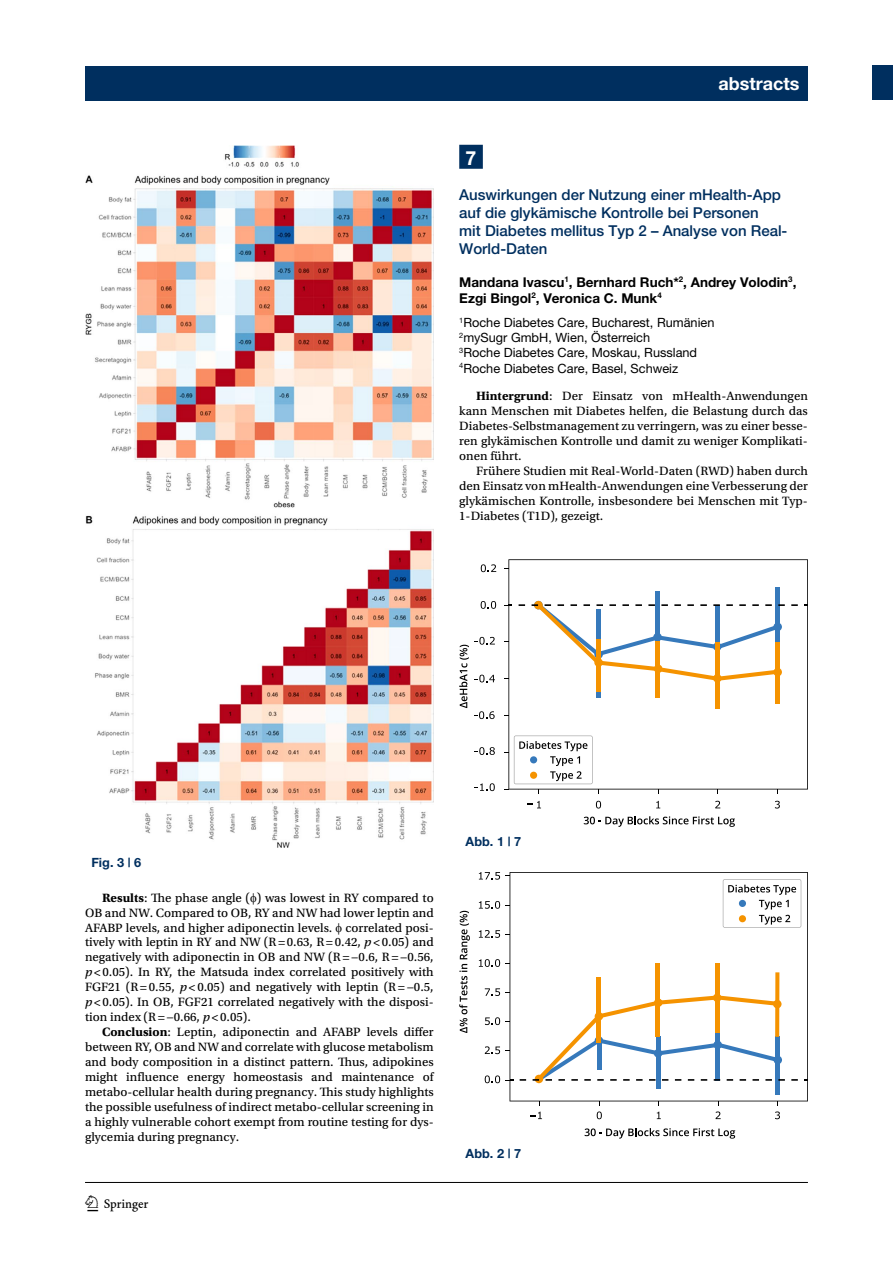
<style>
.page{position:relative;width:893px;height:1263px;background:#fff}
.page>*{position:absolute;margin:0;border:0;box-sizing:border-box;transform-origin:0 0}
.t1{font:22.5px "Springnew";color:#000}
.t2{font:700 19.5px "Helvetica Neue";color:#fff}
.t3{font:700 18px "Helvetica Neue";color:#fff}
.t4{font:15px/18px "Helvetica Neue Medium 2";color:#002f5f}
.t5{font:700 13.5px/16.2px "Helvetica Neue";color:#000}
.t6{font:12.75px/15px "Utopia Std Capt";color:#000;text-align:justify}
.t7{font:12.75px/15.3px "Helvetica Neue";color:#000}
.t8{font:700 12.75px "Helvetica Neue";color:#002f5f}
.s1{font-family:"Utopia Std Bold Capt"}
.s2{font-family:"Utopia Std Capt It"}
</style>
<div class="page">
<div style="left:85px;top:66px;width:723px;height:34px;background:#002f5f"></div>
<div style="left:872px;top:66px;width:21px;height:34px;background:#002f5f"></div>
<hr style="left:85px;top:1182px;width:723px;height:1px;background:#000">
<div style="left:459px;top:145px;width:24px;height:24px;background:#002f5f"></div>
<img style="left:85px;top:145px;width:349px;height:702px">
<svg style="left:596px;top:801px;width:5px;height:7px"></svg>
<svg style="left:656px;top:801px;width:4px;height:7px"></svg>
<svg style="left:715px;top:801px;width:5px;height:7px"></svg>
<svg style="left:775px;top:801px;width:5px;height:7px"></svg>
<svg style="left:481px;top:564px;width:15px;height:8px"></svg>
<svg style="left:481px;top:601px;width:15px;height:8px"></svg>
<svg style="left:475px;top:747px;width:20px;height:8px"></svg>
<svg style="left:475px;top:783px;width:20px;height:8px"></svg>
<svg style="left:505px;top:752px;width:94px;height:41px"></svg>
<svg style="left:508px;top:559px;width:300px;height:230px"></svg>
<div style="left:534px;top:601px;width:9px;height:8px;background:#f59300;border-radius:50%"></div>
<div style="left:713px;top:674px;width:9px;height:8px;background:#f59300;border-radius:50%"></div>
<svg style="left:584px;top:816px;width:151px;height:11px"></svg>
<svg style="left:459px;top:637px;width:36px;height:82px"></svg>
<svg style="left:527px;top:801px;width:14px;height:7px"></svg>
<hr style="left:596px;top:609px;width:4px;height:88px;background:#3679bb">
<hr style="left:656px;top:591px;width:4px;height:106px;background:#3679bb">
<div style="left:775px;top:587px;width:5px;height:55px;background:#3679bb"></div>
<hr style="left:596px;top:639px;width:4px;height:53px;background:#f59300">
<hr style="left:656px;top:641px;width:4px;height:56px;background:#f59300">
<hr style="left:715px;top:642px;width:4px;height:67px;background:#f59300">
<div style="left:775px;top:642px;width:5px;height:61px;background:#f59300"></div>
<svg style="left:519px;top:604px;width:6px;height:2px"></svg>
<svg style="left:532px;top:604px;width:253px;height:77px"></svg>
<svg style="left:791px;top:604px;width:7px;height:2px"></svg>
<svg style="left:597px;top:1111px;width:5px;height:8px"></svg>
<svg style="left:657px;top:1111px;width:4px;height:8px"></svg>
<svg style="left:716px;top:1111px;width:5px;height:8px"></svg>
<svg style="left:775px;top:1111px;width:5px;height:8px"></svg>
<svg style="left:479px;top:872px;width:30px;height:8px"></svg>
<svg style="left:479px;top:901px;width:30px;height:8px"></svg>
<svg style="left:479px;top:930px;width:30px;height:8px"></svg>
<svg style="left:479px;top:959px;width:30px;height:8px"></svg>
<svg style="left:485px;top:988px;width:24px;height:8px"></svg>
<svg style="left:485px;top:1017px;width:24px;height:8px"></svg>
<svg style="left:485px;top:1046px;width:24px;height:8px"></svg>
<svg style="left:510px;top:872px;width:298px;height:229px"></svg>
<svg style="left:585px;top:1128px;width:150px;height:10px"></svg>
<svg style="left:459px;top:911px;width:11px;height:122px"></svg>
<svg style="left:530px;top:1111px;width:12px;height:8px"></svg>
<hr style="left:656px;top:1037px;width:4px;height:52px;background:#3679bb">
<hr style="left:775px;top:1037px;width:4px;height:58px;background:#3679bb">
<div style="left:535px;top:1075px;width:8px;height:8px;background:#f59300;border-radius:50%"></div>
<hr style="left:596px;top:977px;width:4px;height:65px;background:#f59300">
<hr style="left:656px;top:964px;width:4px;height:73px;background:#f59300">
<hr style="left:715px;top:964px;width:4px;height:69px;background:#f59300">
<svg style="left:775px;top:972px;width:4px;height:23px"></svg>
<svg style="left:485px;top:1075px;width:28px;height:8px"></svg>
<svg style="left:520px;top:1079px;width:6px;height:2px"></svg>
<svg style="left:533px;top:995px;width:252px;height:86px"></svg>
<svg style="left:791px;top:1079px;width:7px;height:2px"></svg>
<h3 class="t3" style="left:718px;top:73px;width:82px">abstracts</h3>
<h2 class="t2" style="left:466px;top:145px;width:12px">7</h2>
<p class="t4" style="left:459px;top:185px;width:330px">Auswirkungen der Nutzung einer mHealth-App auf die glykämische Kontrolle bei Personen<br>mit Diabetes mellitus Typ 2 – Analyse von Real-World-Daten</p>
<p class="t5" style="left:459px;top:273px;width:339px">Mandana Ivascu<sup>1</sup>, Bernhard Ruch*<sup>2</sup>, Andrey Volodin<sup>3</sup>,<br>Ezgi Bingol<sup>2</sup>, Veronica C. Munk<sup>4</sup></p>
<p class="t7" style="left:459px;top:314px;width:257px"><sup>1</sup>Roche Diabetes Care, Bucharest, Rumänien <sup>2</sup>mySugr GmbH, Wien, Österreich<br><sup>3</sup>Roche Diabetes Care, Moskau, Russland <sup>4</sup>Roche Diabetes Care, Basel, Schweiz</p>
<p class="t6" style="left:459px;top:389px;width:350px;text-indent:17px"><span class="s1">Hintergrund</span>: Der Einsatz von mHealth-Anwendungen kann Menschen mit Diabetes helfen, die Belastung durch das Diabetes-Selbstmanagement zu verringern, was zu einer besse&shy;ren glykämischen Kontrolle und damit zu weniger Komplikati&shy;onen führt.</p>
<p class="t6" style="left:459px;top:464px;width:350px;text-indent:17px">Frühere Studien mit Real-World-Daten (RWD) haben durch den Einsatz von mHealth-Anwendungen eine Verbesserung der glykämischen Kontrolle, insbesondere bei Menschen mit Typ-1-Diabetes (T1D), gezeigt.</p>
<p class="t8" style="left:91px;top:854px;width:51px">Fig. 3 | 6</p>
<p class="t6" style="left:85px;top:890px;width:350px;text-indent:17px"><span class="s1">Results</span>: The phase angle ( ) was lowest in RY compared to OB and NW. Compared to OB, RY and NW had lower leptin and AFABP levels, and higher adiponectin levels. correlated posi&shy;tively with leptin in RY and NW (R=0.63, R=0.42, <span class="s2">p</span>&lt;0.05) and negatively with adiponectin in OB and NW (R=−0.6, R=−0.56, <span class="s2">p</span>&lt;0.05). In RY, the Matsuda index correlated positively with FGF21 (R=0.55, <span class="s2">p</span>&lt;0.05) and negatively with leptin (R=−0.5, <span class="s2">p</span>&lt;0.05). In OB, FGF21 correlated negatively with the disposi&shy;tion index (R=−0.66, <span class="s2">p</span>&lt;0.05).</p>
<p class="t6" style="left:85px;top:1025px;width:350px;text-indent:17px"><span class="s1">Conclusion</span>: Leptin, adiponectin and AFABP levels differ between RY, OB and NW and correlate with glucose metabolism and body composition in a distinct pattern. Thus, adipokines might influence energy homeostasis and maintenance of metabo-cellular health during pregnancy. This study highlights the possible usefulness of indirect metabo-cellular screening in a highly vulnerable cohort exempt from routine testing for dys&shy;glycemia during pregnancy.</p>
<h1 class="t1" style="left:87px;top:1196px;width:63px">1 3</h1>
<p class="t8" style="left:466px;top:834px;width:57px">Abb. 1 | 7</p>
<p class="t8" style="left:466px;top:1145px;width:57px">Abb. 2 | 7</p>
</div>
